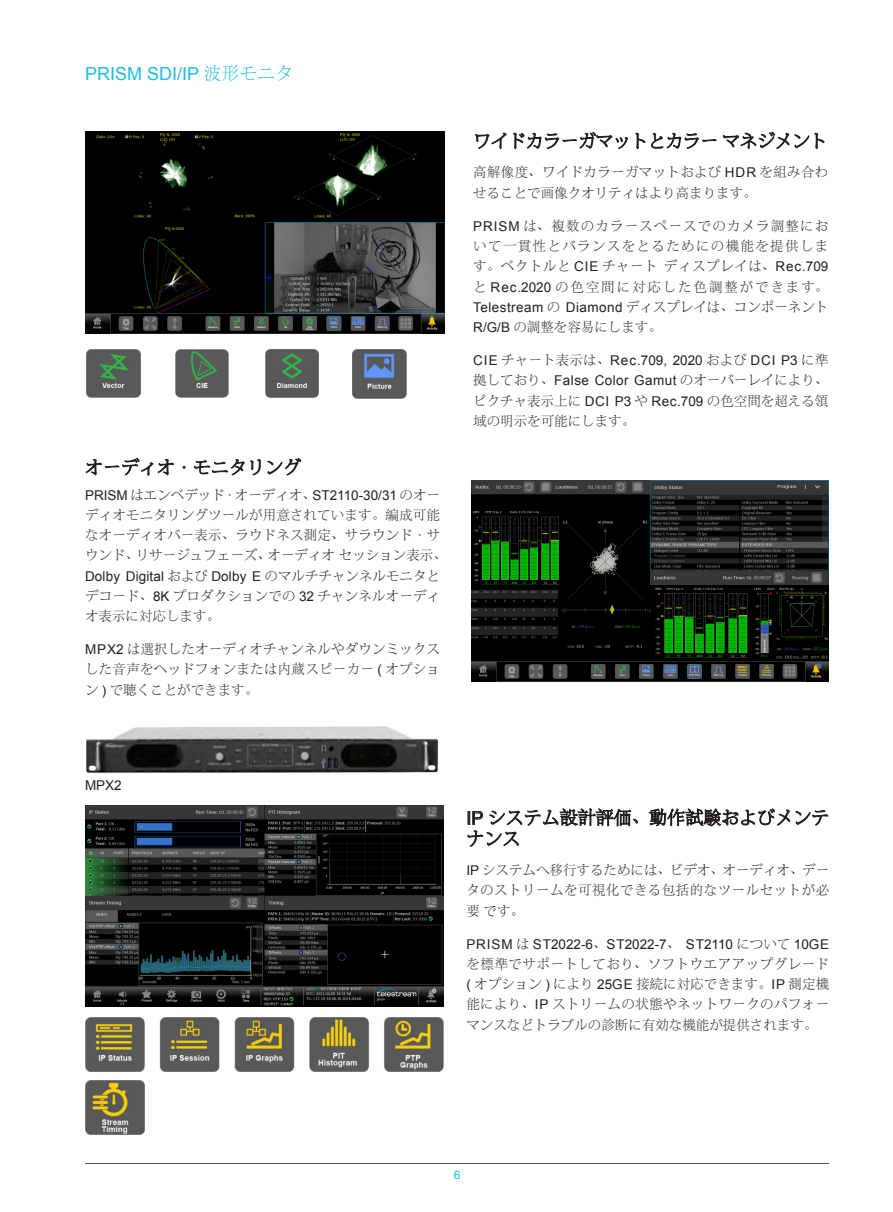
<style>
.page{position:relative;width:893px;height:1212px;background:#fff}
.page>*{position:absolute;margin:0;border:0;box-sizing:border-box;transform-origin:0 0}
.t1{font:300 18px/21px "Adobe Song Std";color:#231f20}
.t2{font:300 18px "Adobe Song Std";letter-spacing:-.03em;color:#231f20}
.t3{font:18px "Arial";color:#1cbfdf}
.t4{font:300 13.5px/20.2px "Adobe Song Std";letter-spacing:.01em;color:#231f20;text-align:justify}
.t5{font:13.5px "Arial";color:#231f20}
.t6{font:12px "FZHTJW GB1 0";color:#1cbfdf}
.s1{font-family:"Adobe Song Std";font-weight:300}
.s2{font-family:"Arial";font-weight:400}
</style>
<div class="page">
<hr style="left:85px;top:1163px;width:744px;height:1px;background:#57585a">
<img style="left:86px;top:726px;width:352px;height:47px">
<svg style="left:475px;top:132px;width:32px;height:17px"></svg>
<svg style="left:513px;top:132px;width:115px;height:17px"></svg>
<svg style="left:635px;top:132px;width:82px;height:17px"></svg>
<svg style="left:723px;top:131px;width:102px;height:18px"></svg>
<svg style="left:85px;top:457px;width:89px;height:19px"></svg>
<svg style="left:194px;top:459px;width:67px;height:17px"></svg>
<svg style="left:267px;top:458px;width:34px;height:18px"></svg>
<svg style="left:648px;top:808px;width:181px;height:19px"></svg>
<svg style="left:467px;top:808px;width:171px;height:39px"></svg>
<img style="left:87px;top:349px;width:53px;height:49px">
<img style="left:175px;top:349px;width:53px;height:48px">
<img style="left:353px;top:349px;width:54px;height:49px">
<img style="left:266px;top:349px;width:53px;height:48px">
<img style="left:85px;top:1017px;width:358px;height:54px">
<img style="left:85px;top:1080px;width:59px;height:54px">
<img style="left:471px;top:480px;width:358px;height:201px">
<img style="left:85px;top:132px;width:359px;height:202px">
<img style="left:86px;top:805px;width:357px;height:201px">
<h1 class="t3" style="left:85px;top:61px;width:210px">PRISM SDI/IP <span class="s1">波形モニタ</span></h1>
<p class="t4" style="left:85px;top:485px;width:363px;text-align:left"><span class="s2">PRISM</span> はエンベデッド·オーディオ、<span class="s2">ST2110-30/31</span> のオーディオモニタリングツールが用意されています。編成可能なオーディオバー表示、ラウドネス測定、サラウンド·サウンド、リサージュフェーズ、オーディオセッション表示、<br><span class="s2">Dolby Digital</span> および <span class="s2">Dolby E</span> のマルチチャンネルモニタとデコード、<span class="s2">8K</span> プロダクションでの <span class="s2">32</span> チャンネルオーディオ表示に対応します。</p>
<p class="t4" style="left:85px;top:639px;width:357px"><span class="s2">MPX2</span> は選択したオーディオチャンネルやダウンミックスした音声をヘッドフォンまたは内蔵スピーカー <span class="s2">(</span> オプション <span class="s2">)</span> で聴くことができます。</p>
<p class="t2" style="left:473px;top:131px;width:356px">ワイドカラーガマットとカラーマネジメント</p>
<p class="t4" style="left:473px;top:163px;width:357px">高解像度、ワイドカラーガマットおよび <span class="s2">HDR</span> を組み合わせることで画像クオリティはより高まります。</p>
<p class="t4" style="left:473px;top:216px;width:357px"><span class="s2">PRISM</span> は、複数のカラースペースでのカメラ調整において一貫性とバランスをとるためにの機能を提供します。ベクトルと <span class="s2">CIE</span> チャートディスプレイは、<span class="s2">Rec.709</span>と <span class="s2">Rec.2020</span> の色空間に対応した色調整ができます。<span class="s2">Telestream</span> の <span class="s2">Diamond</span> ディスプレイは、コンポーネント<span class="s2">R/G/B</span> の調整を容易にします。</p>
<p class="t4" style="left:473px;top:350px;width:357px"><span class="s2">CIE</span> チャート表示は、<span class="s2">Rec.709, 2020</span> および <span class="s2">DCI P3</span> に準拠しており、<span class="s2">False Color Gamut</span> のオーバーレイにより、ピクチャ表示上に <span class="s2">DCI P3</span> や <span class="s2">Rec.709</span> の色空間を超える領域の明示を可能にします。</p>
<p class="t5" style="left:85px;top:776px;width:38px">MPX2</p>
<p class="t1" style="left:466px;top:808px;width:364px"><span class="s2">IP</span> システム設計評価、動作試験およびメンテナンス</p>
<p class="t4" style="left:466px;top:861px;width:364px"><span class="s2">IP</span> システムへ移行するためには、ビデオ、オーディオ、データのストリームを可視化できる包括的なツールセットが必要です。</p>
<p class="t4" style="left:466px;top:934px;width:364px"><span class="s2">PRISM</span> は <span class="s2">ST2022-6</span>、<span class="s2">ST2022-7</span>、 <span class="s2">ST2110</span> について <span class="s2">10GE</span>を標準でサポートしており、ソフトウエアアップグレード<span class="s2">(</span> オプション <span class="s2">)</span> により <span class="s2">25GE</span> 接続に対応できます。<span class="s2">IP</span> 測定機能により、<span class="s2">IP</span> ストリームの状態やネットワークのパフォーマンスなどトラブルの診断に有効な機能が提供されます。</p>
<p class="t6" style="left:454px;top:1168px;width:8px">6</p>
</div>
